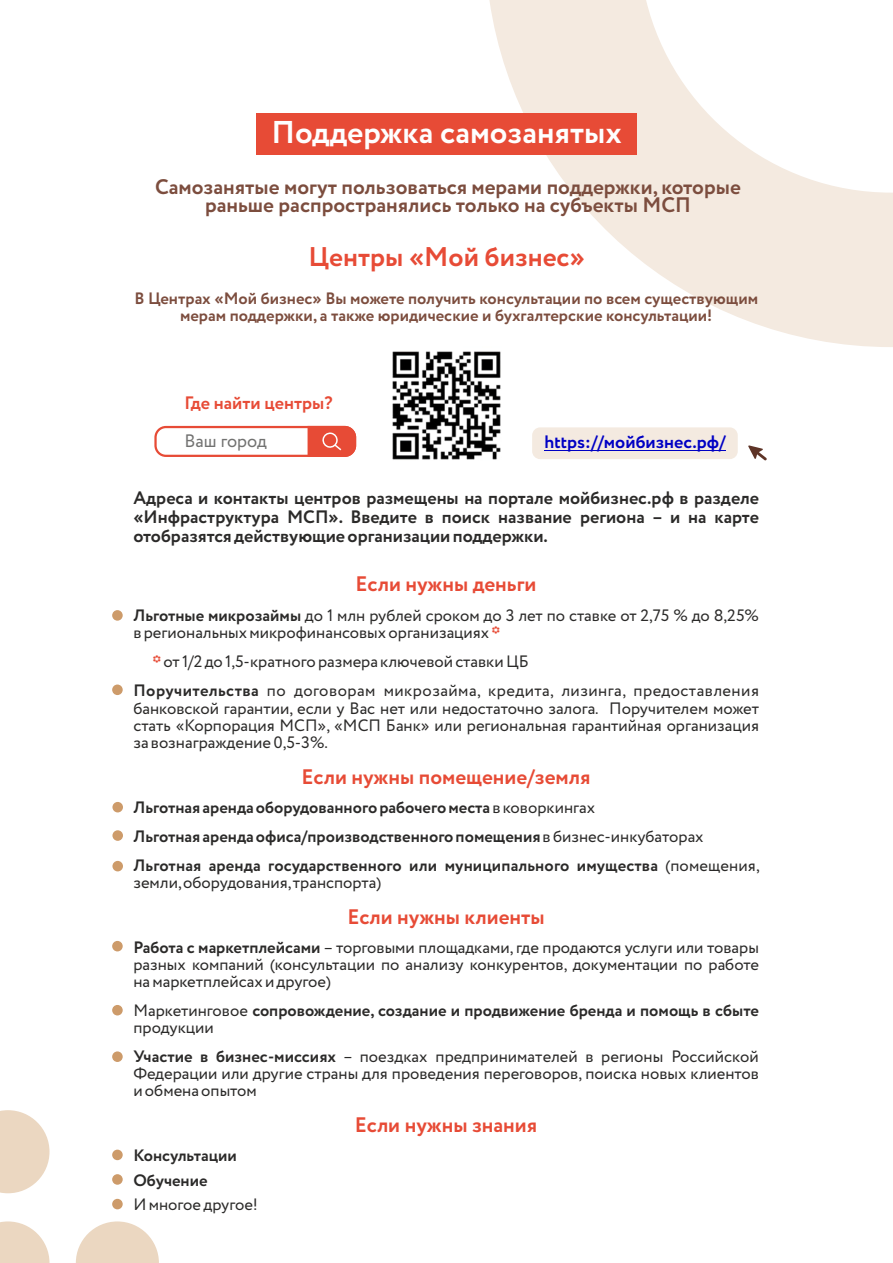
<style>
.page{position:relative;width:893px;height:1263px;background:#fff}
.page>*{position:absolute;margin:0;border:0;box-sizing:border-box;transform-origin:0 0}
.t1{font:700 31.5px "Circe";color:#fefefe}
.t2{font:700 27px "Circe";color:#e74b36}
.t3{font:700 21px/18.6px "Circe";color:#7c4d3e;text-align:center}
.t4{font:700 21px "Circe";color:#e74b36}
.t5{font:700 18px/18.6px "Circe";color:#2b2a29;text-align:justify}
.t6{font:700 18px "Circe";color:#0000c4}
.t7{font:700 18px "Circe";color:#e74b36}
.t8{font:18px "Circe";color:#727271}
.t9{font:16.5px/17px "Circe";color:#2b2a29;text-align:justify}
.t10{font:700 16.5px/29.2px "Circe";color:#2b2a29}
.t11{font:700 16.5px/17px "Circe";color:#7c4d3e;text-align:center}
.t12{font:16.5px/29.2px "Circe";letter-spacing:.03em;color:#2b2a29}
.s1{font-weight:700}
.s2{font-weight:700;color:#e74b36}
.s3{font-weight:400}
</style>
<div class="page">
<svg style="left:489px;top:0;width:404px;height:347px"></svg>
<svg style="left:0;top:1110px;width:50px;height:83px"></svg>
<svg style="left:0;top:1221px;width:50px;height:42px"></svg>
<svg style="left:76px;top:1221px;width:83px;height:42px"></svg>
<div style="left:256px;top:113px;width:381px;height:41px;background:#e74b36"></div>
<img style="left:392px;top:337px;width:122px;height:123px">
<div style="left:532px;top:427px;width:206px;height:32px;background:#f4eae0;border-radius:8px"></div>
<hr style="left:545px;top:450px;width:181px;height:1px;background:#0000c4">
<svg style="left:748px;top:445px;width:19px;height:15px"></svg>
<div style="left:112px;top:610px;width:11px;height:11px;background:#cd9b6a;border-radius:50%"></div>
<div style="left:112px;top:684px;width:11px;height:11px;background:#cd9b6a;border-radius:50%"></div>
<div style="left:112px;top:941px;width:11px;height:10px;background:#cd9b6a;border-radius:50%"></div>
<div style="left:112px;top:1005px;width:11px;height:10px;background:#cd9b6a;border-radius:50%"></div>
<div style="left:112px;top:1051px;width:11px;height:11px;background:#cd9b6a;border-radius:50%"></div>
<div style="left:112px;top:1150px;width:11px;height:10px;background:#cd9b6a;border-radius:50%"></div>
<div style="left:112px;top:1174px;width:11px;height:11px;background:#cd9b6a;border-radius:50%"></div>
<div style="left:112px;top:1199px;width:11px;height:10px;background:#cd9b6a;border-radius:50%"></div>
<div style="left:112px;top:802px;width:11px;height:10px;background:#cd9b6a;border-radius:50%"></div>
<div style="left:112px;top:830px;width:11px;height:11px;background:#cd9b6a;border-radius:50%"></div>
<div style="left:112px;top:861px;width:11px;height:10px;background:#cd9b6a;border-radius:50%"></div>
<div style="left:154px;top:426px;width:202px;height:31px;border:2px solid #e74b36;border-radius:10px"></div>
<svg style="left:306px;top:425px;width:51px;height:32px;background:#ea6553"></svg>
<h1 class="t1" style="left:271px;top:119px;width:352px">Поддержка самозанятых</h1>
<p class="t3" style="left:155px;top:179px;width:587px">Самозанятые могут пользоваться мерами поддержки, которые раньше распространялись только на субъекты МСП</p>
<h2 class="t2" style="left:308px;top:245px;width:278px">Центры «Мой бизнес»</h2>
<p class="t11" style="left:134px;top:291px;width:625px">В Центрах «Мой бизнес» Вы можете получить консультации по всем существующим мерам поддержки, а также юридические и бухгалтерские консультации!</p>
<p class="t7" style="left:184px;top:395px;width:150px">Где найти центры?</p>
<p class="t8" style="left:185px;top:433px;width:84px">Ваш город</p>
<p class="t6" style="left:545px;top:434px;width:183px">https://мойбизнес.рф/</p>
<p class="t5" style="left:133px;top:490px;width:627px">Адреса и контакты центров размещены на портале мойбизнес.рф в разделе «Инфраструктура МСП». Введите в поиск название региона – и на карте отобразятся действующие организации поддержки.</p>
<p class="t4" style="left:356px;top:575px;width:182px">Если нужны деньги</p>
<p class="t9" style="left:133px;top:608px;width:627px"><span class="s1">Льготные микрозаймы</span> до 1 млн рублей сроком до 3 лет по ставке от 2,75 % до 8,25% в региональных микрофинансовых организациях <span class="s2">*</span></p>
<p class="t12" style="left:133px;top:648px;width:627px;text-indent:19px"><span class="s2">*</span>от 1/2 до 1,5-кратного размера ключевой ставки ЦБ<br><span class="s1">Поручительства</span> по договорам микрозайма, кредита, лизинга, предоставления</p>
<p class="t9" style="left:133px;top:700px;width:627px">банковской гарантии, если у Вас нет или недостаточно залога. Поручителем может стать «Корпорация МСП», «МСП Банк» или региональная гарантийная организация за вознаграждение 0,5-3%.</p>
<p class="t4" style="left:302px;top:767px;width:290px">Если нужны помещение/земля</p>
<p class="t10" style="left:133px;top:793px;width:628px">Льготная аренда оборудованного рабочего места <span class="s3">в коворкингах<br></span>Льготная аренда офиса/производственного помещения <span class="s3">в бизнес-инкубаторах<br></span>Льготная аренда государственного или муниципального имущества <span class="s3">(помещения,</span></p>
<p class="t9" style="left:133px;top:875px;width:249px">земли,оборудования,транспорта)</p>
<p class="t4" style="left:347px;top:907px;width:199px">Если нужны клиенты</p>
<p class="t9" style="left:133px;top:940px;width:627px"><span class="s1">Работа с маркетплейсами</span> – торговыми площадками, где продаются услуги или товары разных компаний (консультации по анализу конкурентов, документации по работе на маркетплейсах и другое)</p>
<p class="t10" style="left:133px;top:1003px;width:627px;line-height:17px"><span class="s3">Маркетинговое</span> сопровождение, создание и продвижение бренда и помощь в сбыте <span class="s3">продукции</span></p>
<p class="t9" style="left:133px;top:1049px;width:627px"><span class="s1">Участие в бизнес-миссиях</span> – поездках предпринимателей в регионы Российской Федерации или другие страны для проведения переговоров, поиска новых клиентов и обмена опытом</p>
<p class="t4" style="left:355px;top:1116px;width:184px">Если нужны знания</p>
<p class="t10" style="left:133px;top:1144px;width:105px;line-height:24.3px">Консультации<br>Обучение</p>
<p class="t9" style="left:133px;top:1197px;width:126px">И многое другое!</p>
</div>
